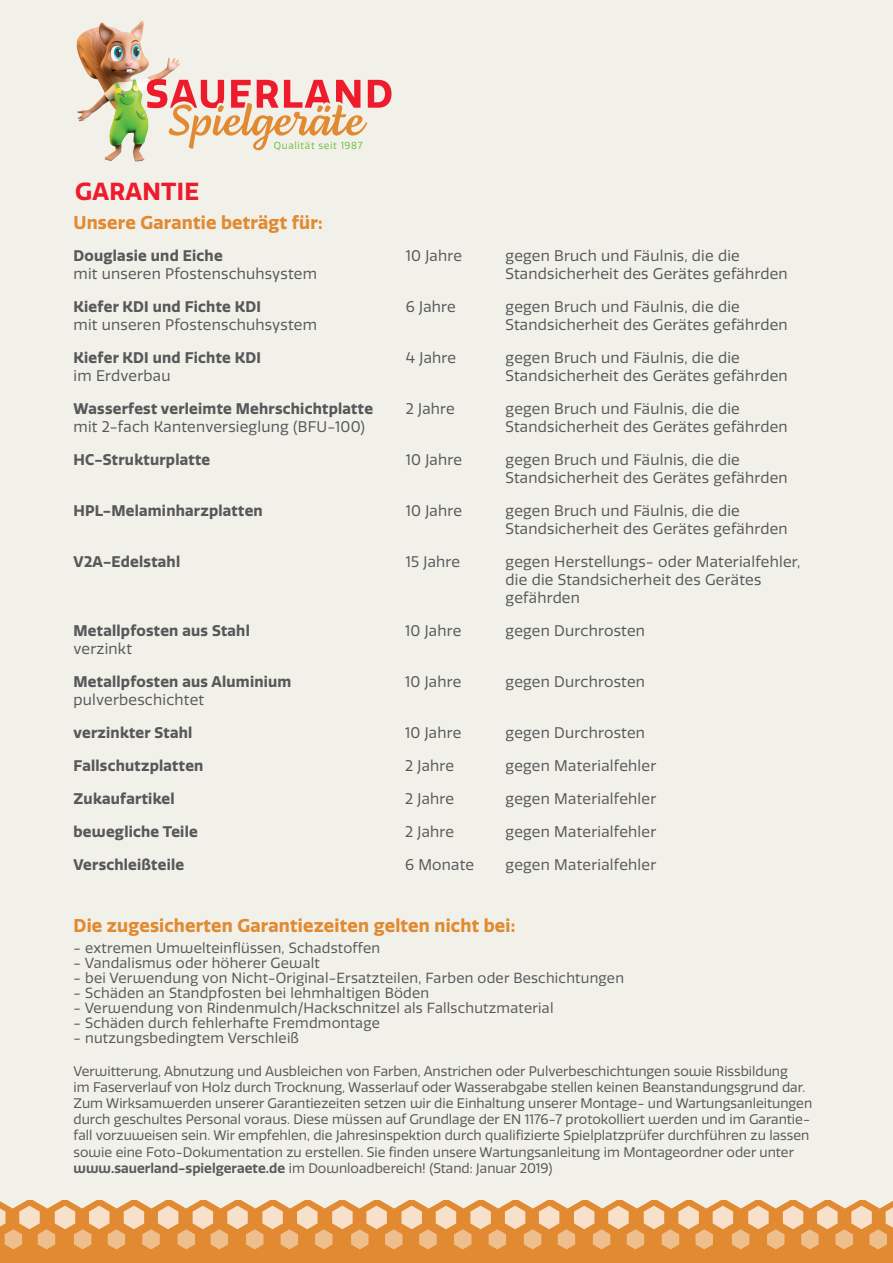
<style>
.page{position:relative;width:893px;height:1263px;background:#f1f1e9}
.page>*{position:absolute;margin:0;border:0;box-sizing:border-box;transform-origin:0 0}
.t1{font:700 24px "Quatro";letter-spacing:.015em;color:#ee1b2d}
.t2{font:700 18px "Quatro";letter-spacing:.01em;color:#e18a32}
.t3{font:15px/18px "Quatro";letter-spacing:.015em;color:#57585a}
.t4{font:700 15px "Quatro";letter-spacing:.015em;color:#57585a}
.t5{font:14.25px "Quatro";letter-spacing:.015em;color:#57585a}
.t6{font:13.5px/16.2px "Quatro";color:#57585a}
.t7{font:9.9px "Quatro";letter-spacing:.06em;color:#71bf44}
.s1{font-weight:600}
</style>
<div class="page">
<div style="left:0;top:1200px;width:893px;height:63px;background:#e18a32"></div>
<svg style="left:0;top:1200px;width:893px;height:49px"></svg>
<img style="left:76px;top:21px;width:104px;height:141px">
<svg style="left:147px;top:79px;width:244px;height:71px"></svg>
<p class="t7" style="left:274px;top:140px;width:90px">Qualität seit 1987</p>
<h1 class="t1" style="left:75px;top:178px;width:126px">GARANTIE</h1>
<p class="t2" style="left:74px;top:212px;width:251px">Unsere Garantie beträgt für:</p>
<p class="t4" style="left:74px;top:246px;width:151px">Douglasie und Eiche</p>
<p class="t3" style="left:406px;top:247px;width:58px">10 Jahre</p>
<p class="t3" style="left:506px;top:247px;width:236px">gegen Bruch und Fäulnis, die die</p>
<p class="t3" style="left:74px;top:265px;width:245px">mit unseren Pfostenschuhsystem</p>
<p class="t3" style="left:506px;top:265px;width:284px">Standsicherheit des Gerätes gefährden</p>
<p class="t4" style="left:74px;top:297px;width:189px">Kiefer KDI und Fichte KDI</p>
<p class="t3" style="left:406px;top:298px;width:52px">6 Jahre</p>
<p class="t3" style="left:506px;top:298px;width:236px">gegen Bruch und Fäulnis, die die</p>
<p class="t3" style="left:74px;top:316px;width:245px">mit unseren Pfostenschuhsystem</p>
<p class="t3" style="left:506px;top:316px;width:284px">Standsicherheit des Gerätes gefährden</p>
<p class="t4" style="left:74px;top:348px;width:189px">Kiefer KDI und Fichte KDI</p>
<p class="t3" style="left:406px;top:349px;width:52px">4 Jahre</p>
<p class="t3" style="left:506px;top:349px;width:236px">gegen Bruch und Fäulnis, die die</p>
<p class="t3" style="left:74px;top:367px;width:98px">im Erdverbau</p>
<p class="t3" style="left:506px;top:367px;width:284px">Standsicherheit des Gerätes gefährden</p>
<p class="t4" style="left:74px;top:399px;width:301px">Wasserfest verleimte Mehrschichtplatte</p>
<p class="t3" style="left:406px;top:400px;width:51px">2 Jahre</p>
<p class="t3" style="left:506px;top:400px;width:236px">gegen Bruch und Fäulnis, die die</p>
<p class="t3" style="left:74px;top:418px;width:293px">mit 2-fach Kantenversieglung (BFU-100)</p>
<p class="t3" style="left:506px;top:418px;width:284px">Standsicherheit des Gerätes gefährden</p>
<p class="t4" style="left:74px;top:450px;width:138px">HC-Strukturplatte</p>
<p class="t3" style="left:406px;top:451px;width:58px">10 Jahre</p>
<p class="t3" style="left:506px;top:451px;width:284px">gegen Bruch und Fäulnis, die die<br>Standsicherheit des Gerätes gefährden</p>
<p class="t4" style="left:74px;top:501px;width:191px">HPL-Melaminharzplatten</p>
<p class="t3" style="left:406px;top:502px;width:58px">10 Jahre</p>
<p class="t3" style="left:506px;top:502px;width:284px">gegen Bruch und Fäulnis, die die<br>Standsicherheit des Gerätes gefährden</p>
<p class="t4" style="left:74px;top:552px;width:108px">V2A-Edelstahl</p>
<p class="t3" style="left:406px;top:553px;width:56px">15 Jahre</p>
<p class="t3" style="left:506px;top:553px;width:296px">gegen Herstellungs- oder Materialfehler, die die Standsicherheit des Gerätes gefährden</p>
<p class="t4" style="left:74px;top:621px;width:178px">Metallpfosten aus Stahl</p>
<p class="t3" style="left:405px;top:622px;width:58px">10 Jahre</p>
<p class="t3" style="left:506px;top:622px;width:141px">gegen Durchrosten</p>
<p class="t3" style="left:74px;top:640px;width:60px">verzinkt</p>
<p class="t4" style="left:74px;top:672px;width:219px">Metallpfosten aus Aluminium</p>
<p class="t3" style="left:405px;top:673px;width:58px">10 Jahre</p>
<p class="t3" style="left:506px;top:673px;width:141px">gegen Durchrosten</p>
<p class="t3" style="left:74px;top:691px;width:132px">pulverbeschichtet</p>
<p class="t4" style="left:74px;top:723px;width:120px">verzinkter Stahl</p>
<p class="t3" style="left:405px;top:724px;width:58px">10 Jahre</p>
<p class="t3" style="left:506px;top:724px;width:141px">gegen Durchrosten</p>
<p class="t4" style="left:74px;top:756px;width:131px">Fallschutzplatten</p>
<p class="t3" style="left:405px;top:757px;width:51px">2 Jahre</p>
<p class="t3" style="left:506px;top:757px;width:152px">gegen Materialfehler</p>
<p class="t4" style="left:74px;top:789px;width:103px">Zukaufartikel</p>
<p class="t3" style="left:405px;top:790px;width:51px">2 Jahre</p>
<p class="t3" style="left:506px;top:790px;width:152px">gegen Materialfehler</p>
<p class="t4" style="left:74px;top:822px;width:126px">bewegliche Teile</p>
<p class="t3" style="left:405px;top:823px;width:51px">2 Jahre</p>
<p class="t3" style="left:506px;top:823px;width:152px">gegen Materialfehler</p>
<p class="t4" style="left:74px;top:855px;width:112px">Verschleißteile</p>
<p class="t3" style="left:405px;top:856px;width:71px">6 Monate</p>
<p class="t3" style="left:506px;top:856px;width:152px">gegen Materialfehler</p>
<p class="t2" style="left:74px;top:914px;width:443px">Die zugesicherten Garantiezeiten gelten nicht bei:</p>
<p class="t5" style="left:74px;top:939px;width:308px">- extremen Umwelteinflüssen, Schadstoffen</p>
<p class="t5" style="left:74px;top:954px;width:248px">- Vandalismus oder höherer Gewalt</p>
<p class="t5" style="left:74px;top:969px;width:552px">- bei Verwendung von Nicht-Original-Ersatzteilen, Farben oder Beschichtungen</p>
<p class="t5" style="left:74px;top:984px;width:357px">- Schäden an Standpfosten bei lehmhaltigen Böden</p>
<p class="t5" style="left:74px;top:999px;width:481px">- Verwendung von Rindenmulch/Hackschnitzel als Fallschutzmaterial</p>
<p class="t5" style="left:74px;top:1014px;width:308px">- Schäden durch fehlerhafte Fremdmontage</p>
<p class="t5" style="left:74px;top:1029px;width:227px">- nutzungsbedingtem Verschleiß</p>
<p class="t6" style="left:74px;top:1063px;width:740px">Verwitterung, Abnutzung und Ausbleichen von Farben, Anstrichen oder Pulverbeschichtungen sowie Rissbildung<br>im Faserverlauf von Holz durch Trocknung, Wasserlauf oder Wasserabgabe stellen keinen Beanstandungsgrund dar.<br>Zum Wirksamwerden unserer Garantiezeiten setzen wir die Einhaltung unserer Montage- und Wartungsanleitungen durch geschultes Personal voraus. Diese müssen auf Grundlage der EN 1176-7 protokolliert werden und im Garantie&shy;fall vorzuweisen sein. Wir empfehlen, die Jahresinspektion durch qualifizierte Spielplatzprüfer durchführen zu lassen sowie eine Foto-Dokumentation zu erstellen. Sie finden unsere Wartungsanleitung im Montageordner oder unter <span class="s1">www.sauerland-spielgeraete.de</span> im Downloadbereich! (Stand: Januar 2019)</p>
</div>
